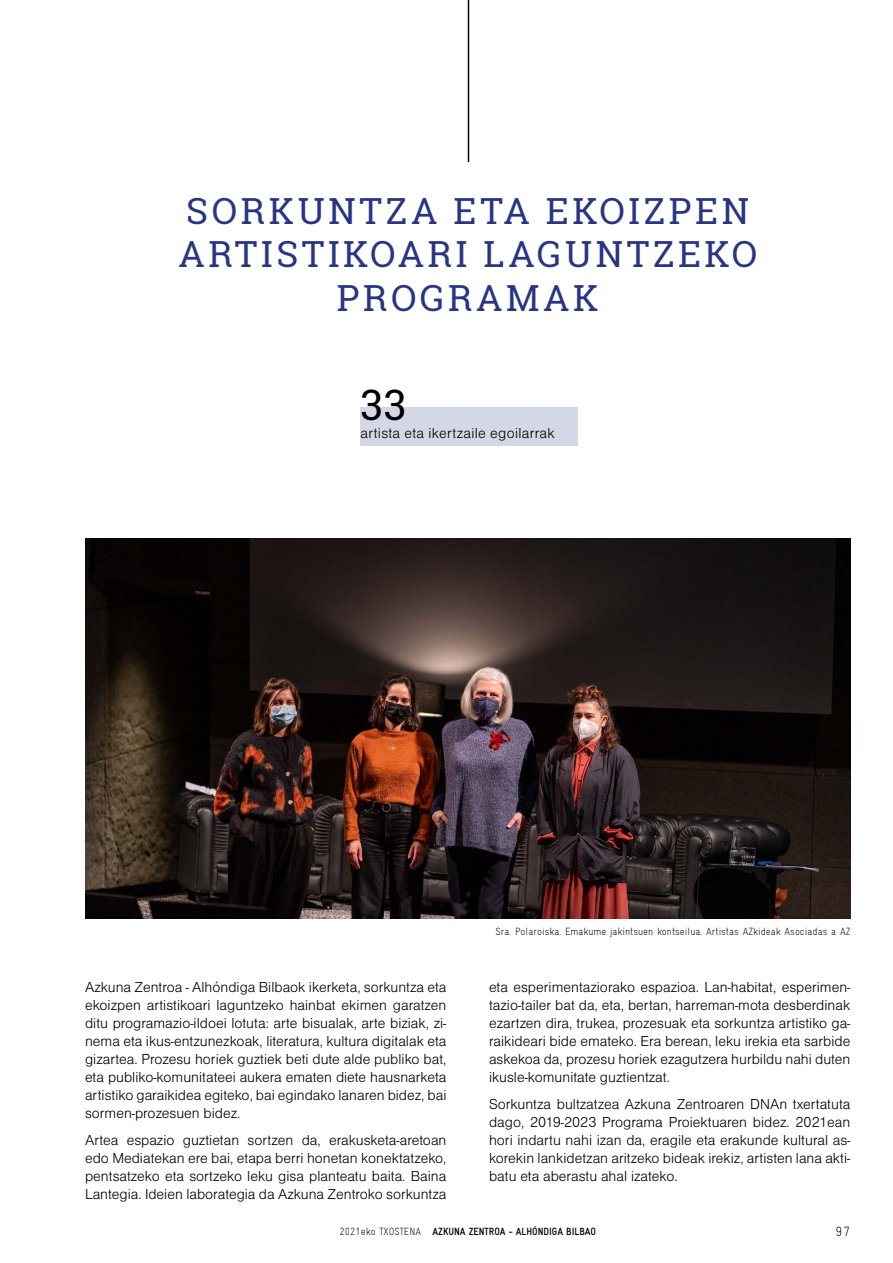
<style>
.page{position:relative;width:893px;height:1263px;background:#fff}
.page>*{position:absolute;margin:0;border:0;box-sizing:border-box;transform-origin:0 0}
.t1{font:42px "Roboto Slab";color:#000}
.t2{font:36px/43.2px "Roboto Slab";letter-spacing:.1em;color:#283583;text-align:center}
.t3{font:15px/18px "Nimbus Sans DOT Ligh";color:#000;text-align:justify}
.t4{font:15px "Nimbus Sans DOT Ligh";letter-spacing:.02em;color:#000}
.t5{font:13.5px "Alhondiga Bilbao Light Condensed L";color:#000}
.t6{font:10.5px "Alhondiga Bilbao Light Condensed L";color:#000}
.t7{font:700 condensed 10.5px "Alhondiga Bilbao";color:#000}
.s1{font-family:"Alhondiga Bilbao Light Condensed L";font-weight:400;font-stretch:normal}
</style>
<div class="page">
<hr style="left:468px;top:0;width:1px;height:162px;background:#000">
<img style="left:85px;top:539px;width:765px;height:379px">
<div style="left:360px;top:407px;width:218px;height:38px;background:#d4d7e6"></div>
<h2 class="t2" style="left:178px;top:189px;width:580px">SORKUNTZA ETA EKOIZPEN<br>ARTISTIKOARI LAGUNTZEKO<br>PROGRAMAK</h2>
<h1 class="t1" style="left:360px;top:376px;width:48px">33</h1>
<p class="t4" style="left:360px;top:425px;width:196px">artista eta ikertzaile egoilarrak</p>
<p class="t3" style="left:85px;top:978px;width:363px">Azkuna Zentroa - Alhóndiga Bilbaok ikerketa, sorkuntza eta ekoizpen artistikoari laguntzeko hainbat ekimen garatzen ditu programazio-ildoei lotuta: arte bisualak, arte biziak, zi&shy;nema eta ikus-entzunezkoak, literatura, kultura digitalak eta gizartea. Prozesu horiek guztiek beti dute alde publiko bat, eta publiko-komunitateei aukera ematen diete hausnarketa artistiko garaikidea egiteko, bai egindako lanaren bidez, bai sormen-prozesuen bidez.</p>
<p class="t3" style="left:85px;top:1131px;width:363px">Artea espazio guztietan sortzen da, erakusketa-aretoan edo Mediatekan ere bai, etapa berri honetan konektatzeko, pentsatzeko eta sortzeko leku gisa planteatu baita. Baina Lantegia. Ideien laborategia da Azkuna Zentroko sorkuntza</p>
<p class="t6" style="left:496px;top:926px;width:356px">Sra. Polaroiska. Emakume jakintsuen kontseilua. Artistas AZkideak Asociadas a AZ</p>
<p class="t3" style="left:489px;top:978px;width:363px">eta esperimentaziorako espazioa. Lan-habitat, esperimen&shy;tazio-tailer bat da, eta, bertan, harreman-mota desberdinak ezartzen dira, trukea, prozesuak eta sorkuntza artistiko ga&shy;raikideari bide emateko. Era berean, leku irekia eta sarbide askekoa da, prozesu horiek ezagutzera hurbildu nahi duten ikusle-komunitate guztientzat.</p>
<p class="t3" style="left:489px;top:1095px;width:363px">Sorkuntza bultzatzea Azkuna Zentroaren DNAn txertatuta dago, 2019-2023 Programa Proiektuaren bidez. 2021ean hori indartu nahi izan da, eragile eta erakunde kultural as&shy;korekin lankidetzan aritzeko bideak irekiz, artisten lana akti&shy;batu eta aberastu ahal izateko.</p>
<p class="t7" style="left:339px;top:1225px;width:258px"><span class="s1">2021eko TXOSTENA</span> AZKUNA ZENTROA - ALHÓNDIGA BILBAO</p>
<p class="t5" style="left:835px;top:1224px;width:16px">97</p>
</div>
